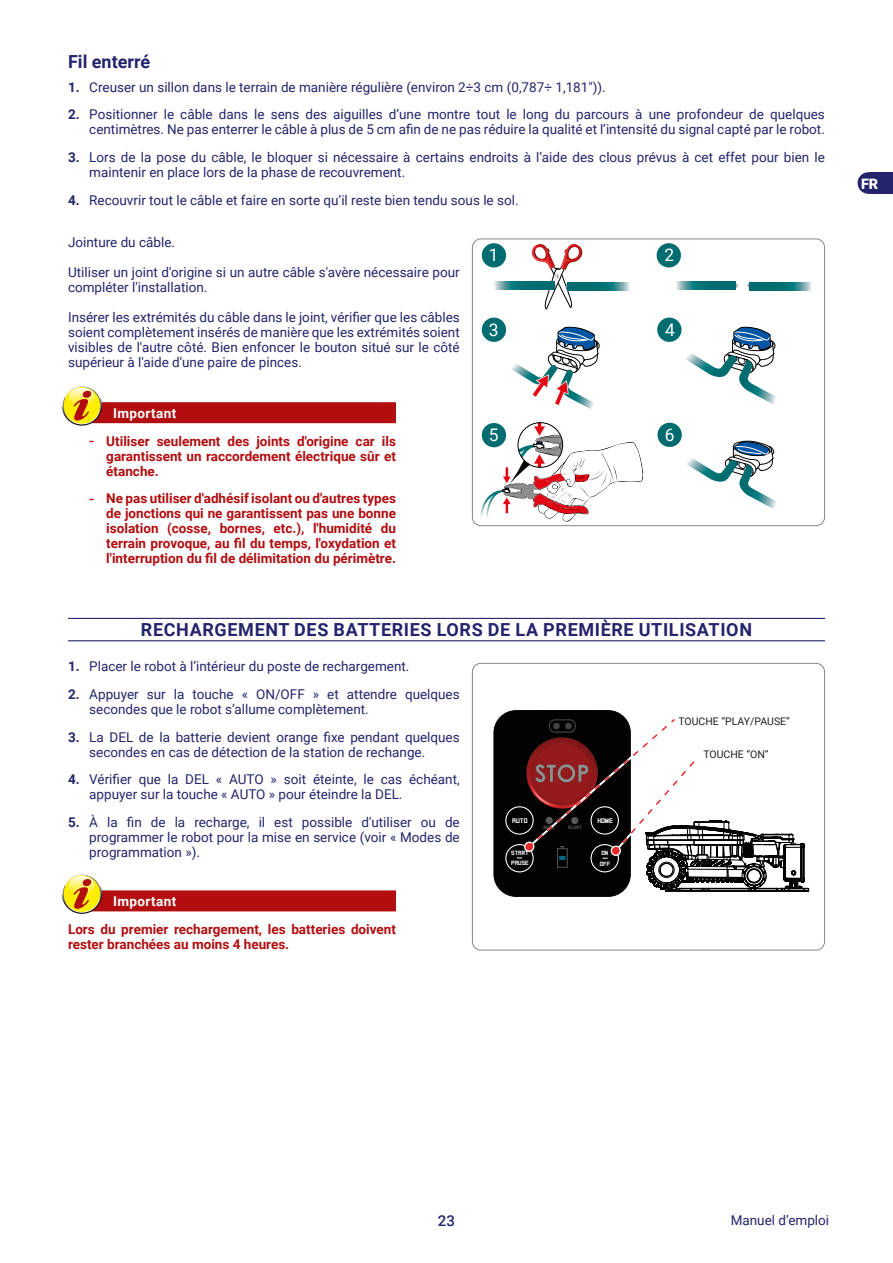
<style>
.page{position:relative;width:893px;height:1263px;background:#fff}
.page>*{position:absolute;margin:0;border:0;box-sizing:border-box;transform-origin:0 0}
.t1{font:700 18px "Roboto";letter-spacing:.035em;color:#24246c}
.t2{font:700 18px "Roboto";color:#24246c}
.t3{font:17.4px "Roboto";color:#fff}
.t4{font:500 15px "Roboto";color:#24246c}
.t5{font:900 14.4px "Roboto";color:#fff}
.t6{font:13.5px/15px "Roboto";color:#24246c}
.t7{font:700 13.5px/15px "Roboto";color:#b20e10;text-align:justify}
.t8{font:700 13.5px "Roboto";letter-spacing:.03em;color:#fff}
.t9{font:10.5px "Roboto";color:#231f20}
.t10{font:6.6px "Square Font";color:#fff}
.t11{font:6px/10.6px "Square Font";color:#fff}
.t12{font:4.8px "Square Font";color:#595958}
.s1{font-weight:700}
.s2{font-weight:400;font-size:18px}
</style>
<div class="page">
<div style="left:868px;top:172px;width:25px;height:22px;background:#24246c"></div>
<div style="left:858px;top:172px;width:21px;height:22px;background:#24246c;border-radius:50%"></div>
<hr style="left:68px;top:618px;width:757px;height:1px;background:#24246c">
<hr style="left:68px;top:640px;width:757px;height:1px;background:#24246c">
<div style="left:72px;top:402px;width:324px;height:21px;background:#b20e10"></div>
<svg style="left:62px;top:385px;width:40px;height:41px"></svg>
<svg style="left:63px;top:386px;width:38px;height:38px"></svg>
<svg style="left:64px;top:387px;width:36px;height:37px"></svg>
<svg style="left:65px;top:386px;width:34px;height:34px"></svg>
<div style="left:482px;top:318px;width:24px;height:24px;background:#006c6f;border-radius:50%"></div>
<div style="left:657px;top:423px;width:25px;height:24px;background:#006c6f;border-radius:50%"></div>
<div style="left:657px;top:318px;width:24px;height:24px;background:#006c6f;border-radius:50%"></div>
<div style="left:482px;top:243px;width:24px;height:24px;background:#006c6f;border-radius:50%"></div>
<div style="left:657px;top:243px;width:24px;height:24px;background:#006c6f;border-radius:50%"></div>
<svg style="left:583px;top:282px;width:46px;height:8px"></svg>
<svg style="left:531px;top:244px;width:52px;height:66px"></svg>
<hr style="left:695px;top:285px;width:43px;height:1px;background:#bebebe">
<hr style="left:695px;top:287px;width:43px;height:1px;background:#bebebe">
<hr style="left:695px;top:286px;width:42px;height:1px;background:#bebebe">
<hr style="left:695px;top:284px;width:42px;height:1px;background:#bebebe">
<hr style="left:747px;top:285px;width:43px;height:1px;background:#bebebe">
<hr style="left:748px;top:287px;width:42px;height:1px;background:#bebebe">
<hr style="left:747px;top:286px;width:43px;height:1px;background:#bebebe">
<hr style="left:747px;top:284px;width:44px;height:1px;background:#bebebe">
<svg style="left:676px;top:282px;width:60px;height:8px"></svg>
<svg style="left:749px;top:282px;width:62px;height:8px"></svg>
<hr style="left:514px;top:287px;width:42px;height:1px;background:#6b6b6a">
<hr style="left:514px;top:287px;width:41px;height:1px;background:#bebebe">
<hr style="left:514px;top:286px;width:41px;height:1px;background:#929292">
<hr style="left:514px;top:284px;width:41px;height:1px;background:#bebebe">
<hr style="left:514px;top:285px;width:41px;height:1px;background:#bebebe">
<svg style="left:494px;top:282px;width:60px;height:8px"></svg>
<svg style="left:686px;top:327px;width:90px;height:77px"></svg>
<svg style="left:511px;top:327px;width:89px;height:82px"></svg>
<svg style="left:480px;top:423px;width:163px;height:99px"></svg>
<div style="left:518px;top:422px;width:45px;height:46px;border:1px solid #000;border-radius:50%"></div>
<svg style="left:686px;top:440px;width:90px;height:69px"></svg>
<div style="left:472px;top:239px;width:353px;height:287px;border:1px solid #878787;border-radius:9px"></div>
<div style="left:72px;top:890px;width:324px;height:21px;background:#b20e10"></div>
<svg style="left:62px;top:873px;width:40px;height:41px"></svg>
<svg style="left:63px;top:875px;width:38px;height:38px"></svg>
<svg style="left:64px;top:875px;width:36px;height:37px"></svg>
<svg style="left:65px;top:875px;width:34px;height:34px"></svg>
<div style="left:494px;top:711px;width:136px;height:185px;background:#020203;border-radius:22px"></div>
<div style="left:494px;top:710px;width:136px;height:186px;border:1px solid #010202;border-radius:22px"></div>
<div style="left:505px;top:806px;width:29px;height:29px;border:1px solid #fff;border-radius:50%"></div>
<div style="left:505px;top:844px;width:29px;height:28px;border:1px solid #fff;border-radius:50%"></div>
<svg style="left:517px;top:717px;width:292px;height:180px"></svg>
<div style="left:472px;top:663px;width:353px;height:287px;border:1px solid #878787;border-radius:9px"></div>
<h1 class="t2" style="left:68px;top:49px;width:84px">Fil enterré</h1>
<p class="t6" style="left:68px;top:79px;width:539px"><span class="s1">1.</span> Creuser un sillon dans le terrain de manière régulière (environ 2÷3 cm (0,787÷ 1,181")).</p>
<p class="t6" style="left:68px;top:107px;width:758px;text-align:right"><span class="s1">2.</span> Positionner le câble dans le sens des aiguilles d’une montre tout le long du parcours à une profondeur de quelques centimètres. Ne pas enterrer le câble à plus de 5 cm afin de ne pas réduire la qualité et l’intensité du signal capté par le robot.</p>
<p class="t6" style="left:89px;top:149px;width:737px;text-indent:-21px"><span class="s1">3.</span> Lors de la pose du câble, le bloquer si nécessaire à certains endroits à l’aide des clous prévus à cet effet pour bien le maintenir en place lors de la phase de recouvrement.</p>
<p class="t6" style="left:68px;top:192px;width:452px"><span class="s1">4.</span> Recouvrir tout le câble et faire en sorte qu’il reste bien tendu sous le sol.</p>
<p class="t6" style="left:68px;top:234px;width:109px">Jointure du câble.</p>
<p class="t6" style="left:68px;top:264px;width:393px">Utiliser un joint d'origine si un autre câble s'avère nécessaire pour compléter l'installation.</p>
<p class="t6" style="left:68px;top:309px;width:393px;text-align:justify">Insérer les extrémités du câble dans le joint, vérifier que les câbles soient complètement insérés de manière que les extrémités soient visibles de l'autre côté. Bien enfoncer le bouton situé sur le côté supérieur à l'aide d'une paire de pinces.</p>
<p class="t8" style="left:113px;top:404px;width:65px">Important</p>
<p class="t7" style="left:106px;top:433px;width:291px;text-indent:-17px"><span class="s2">-</span> Utiliser seulement des joints d'origine car ils garantissent un raccordement électrique sûr et étanche.</p>
<p class="t7" style="left:106px;top:491px;width:291px;text-indent:-17px"><span class="s2">-</span> Ne pas utiliser d'adhésif isolant ou d'autres types de jonctions qui ne garantissent pas une bonne isolation (cosse, bornes, etc.), l'humidité du terrain provoque, au fil du temps, l'oxydation et l'interruption du fil de délimitation du périmètre.</p>
<p class="t3" style="left:489px;top:243px;width:11px">1</p>
<p class="t3" style="left:664px;top:243px;width:11px">2</p>
<p class="t3" style="left:489px;top:317px;width:11px">3</p>
<p class="t3" style="left:665px;top:317px;width:11px">4</p>
<p class="t3" style="left:489px;top:422px;width:11px">5</p>
<p class="t3" style="left:665px;top:422px;width:11px">6</p>
<h1 class="t1" style="left:141px;top:617px;width:613px">RECHARGEMENT DES BATTERIES LORS DE LA PREMIÈRE UTILISATION</h1>
<p class="t6" style="left:68px;top:658px;width:343px"><span class="s1">1.</span> Placer le robot à l’intérieur du poste de rechargement.</p>
<p class="t6" style="left:89px;top:686px;width:372px;text-indent:-21px"><span class="s1">2.</span> Appuyer sur la touche « ON/OFF » et attendre quelques secondes que le robot s’allume complètement.</p>
<p class="t6" style="left:89px;top:729px;width:372px;text-indent:-21px"><span class="s1">3.</span> La DEL de la batterie devient orange fixe pendant quelques secondes en cas de détection de la station de rechange.</p>
<p class="t6" style="left:89px;top:771px;width:372px;text-indent:-21px"><span class="s1">4.</span> Vérifier que la DEL « AUTO » soit éteinte, le cas échéant, appuyer sur la touche « AUTO » pour éteindre la DEL.</p>
<p class="t6" style="left:89px;top:814px;width:372px;text-align:justify;text-indent:-21px"><span class="s1">5.</span> À la fin de la recharge, il est possible d'utiliser ou de programmer le robot pour la mise en service (voir « Modes de programmation »).</p>
<p class="t8" style="left:113px;top:892px;width:65px">Important</p>
<p class="t7" style="left:68px;top:921px;width:329px">Lors du premier rechargement, les batteries doivent rester branchées au moins 4 heures.</p>
<p class="t9" style="left:678px;top:713px;width:113px">TOUCHE “PLAY/PAUSE”</p>
<p class="t9" style="left:703px;top:747px;width:67px">TOUCHE “ON”</p>
<p class="t10" style="left:512px;top:817px;width:17px">AUTO</p>
<p class="t10" style="left:597px;top:817px;width:17px">HOME</p>
<p class="t11" style="left:511px;top:847px;width:19px">START<br>PAUSE</p>
<p class="t11" style="left:600px;top:848px;width:12px">ON<br>OFF</p>
<p class="t12" style="left:543px;top:825px;width:13px">AUTO</p>
<p class="t12" style="left:568px;top:825px;width:15px">ALERT</p>
<p class="t5" style="left:861px;top:173px;width:19px">FR</p>
<p class="t4" style="left:438px;top:1210px;width:19px">23</p>
<p class="t6" style="left:731px;top:1212px;width:100px">Manuel d’emploi</p>
</div>
